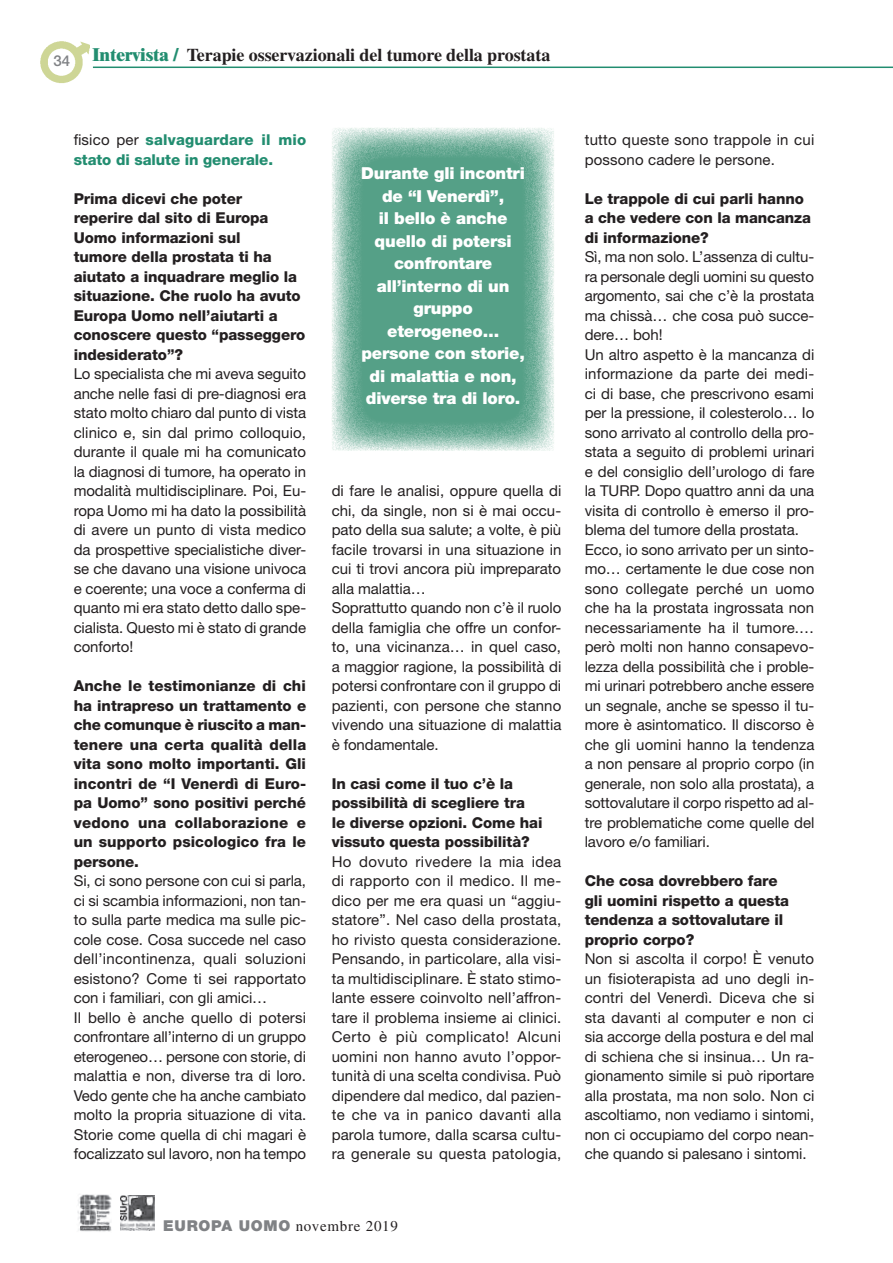
<style>
.page{position:relative;width:893px;height:1263px;background:#fff}
.page>*{position:absolute;margin:0;border:0;box-sizing:border-box;transform-origin:0 0}
.t1{font:700 18px "Times LT Std";letter-spacing:-.005em;color:#231f20}
.Normale{font:900 16.5px/22.5px "Helvetica Neue LT Std";letter-spacing:-.01em;color:#fff;text-align:center}
.eu_testo_portante{font:15px/19.5px "Helvetica Neue LT Std";letter-spacing:-.005em;color:#231f20;text-align:justify}
.eu_testo_portante-2{font:800 15px/19.5px "Helvetica Neue LT Std";letter-spacing:-.005em;color:#231f20}
.eu_testo_portante-3{font:800 15px/19.5px "Helvetica Neue LT Std";letter-spacing:-.005em;color:#228d70}
.eu_testo_portante-4{font:15px/19.5px "Helvetica Neue LT Std";letter-spacing:.015em;color:#231f20}
.t2{font:15px "Times LT Std";letter-spacing:.05em;color:#231f20}
.t3{font:500 15px "Helvetica Neue LT Std";color:#808285}
.s1{font-weight:800;color:#228d70}
.s2{font-weight:400;color:#231f20}
.s3{font-family:"Helvetica Neue LT Std";font-weight:900;color:#808285}
</style>
<div class="page">
<img style="left:40px;top:41px;width:49px;height:42px">
<img style="left:77px;top:1194px;width:35px;height:38px">
<img style="left:121px;top:1195px;width:33px;height:35px">
<hr style="left:93px;top:67px;width:800px;height:1px;background:#228d70">
<svg style="left:332px;top:128px;width:222px;height:323px;background:#70af9a"></svg>
<p class="t3" style="left:53px;top:52px;width:18px">34</p>
<p class="t1" style="left:92px;top:44px;width:459px"><span class="s1">Intervista /</span> Terapie osservazionali del tumore della prostata</p>
<p class="eu_testo_portante-3" style="left:74px;top:130px;width:234px"><span class="s2">fisico per</span> salvaguardare il mio stato di salute in generale.</p>
<p class="eu_testo_portante-2" style="left:74px;top:189px;width:233px">Prima dicevi che poter reperire dal sito di Europa<br>Uomo informazioni sul<br>tumore della prostata ti ha aiutato a inquadrare meglio la situazione. Che ruolo ha avuto<br>Europa Uomo nell’aiutarti a conoscere questo “passeggero indesiderato”?</p>
<p class="eu_testo_portante" style="left:74px;top:364px;width:234px">Lo specialista che mi aveva seguito anche nelle fasi di pre-diagnosi era stato molto chiaro dal punto di vista clinico e, sin dal primo colloquio, durante il quale mi ha comunicato la diagnosi di tumore, ha operato in modalità multidisciplinare. Poi, Eu&shy;ropa Uomo mi ha dato la possibilità di avere un punto di vista medico da prospettive specialistiche diver&shy;se che davano una visione univoca e coerente; una voce a conferma di quanto mi era stato detto dallo spe&shy;cialista. Questo mi è stato di grande conforto!</p>
<p class="eu_testo_portante-2" style="left:74px;top:676px;width:234px;text-align:justify">Anche le testimonianze di chi ha intrapreso un trattamento e che comunque è riuscito a man&shy;tenere una certa qualità della vita sono molto importanti. Gli incontri de “I Venerdì di Euro&shy;pa Uomo” sono positivi perché vedono una collaborazione e un supporto psicologico fra le persone.</p>
<p class="eu_testo_portante" style="left:74px;top:871px;width:234px">Si, ci sono persone con cui si parla, ci si scambia informazioni, non tan&shy;to sulla parte medica ma sulle pic&shy;cole cose. Cosa succede nel caso dell’incontinenza, quali soluzioni esistono? Come ti sei rapportato con i familiari, con gli amici…</p>
<p class="eu_testo_portante" style="left:74px;top:1008px;width:234px">Il bello è anche quello di potersi confrontare all’interno di un gruppo eterogeneo… persone con storie, di malattia e non, diverse tra di loro.<br>Vedo gente che ha anche cambiato molto la propria situazione di vita.<br>Storie come quella di chi magari è focalizzato sul lavoro, non ha tempo</p>
<p class="Normale" style="left:361px;top:162px;width:165px">Durante gli incontri de “I Venerdì”,</p>
<p class="Normale" style="left:375px;top:207px;width:139px;text-align:left">il bello è anche quello di potersi</p>
<p class="Normale" style="left:377px;top:252px;width:134px">confrontare all’interno di un gruppo</p>
<p class="Normale" style="left:361px;top:319px;width:165px">eterogeneo… persone con storie,</p>
<p class="Normale" style="left:366px;top:364px;width:156px;text-align:left">di malattia e non, diverse tra di loro.</p>
<p class="eu_testo_portante" style="left:332px;top:481px;width:231px">di fare le analisi, oppure quella di chi, da single, non si è mai occu&shy;pato della sua salute; a volte, è più facile trovarsi in una situazione in cui ti trovi ancora più impreparato alla malattia…</p>
<p class="eu_testo_portante" style="left:332px;top:598px;width:231px">Soprattutto quando non c’è il ruolo della famiglia che offre un confor&shy;to, una vicinanza… in quel caso, a maggior ragione, la possibilità di potersi confrontare con il gruppo di pazienti, con persone che stanno vivendo una situazione di malattia è fondamentale.</p>
<p class="eu_testo_portante-2" style="left:332px;top:774px;width:212px">In casi come il tuo c’è la possibilità di scegliere tra<br>le diverse opzioni. Come hai vissuto questa possibilità?</p>
<p class="eu_testo_portante" style="left:332px;top:852px;width:231px">Ho dovuto rivedere la mia idea di rapporto con il medico. Il me&shy;dico per me era quasi un “aggiu&shy;statore”. Nel caso della prostata, ho rivisto questa considerazione.<br>Pensando, in particolare, alla visi&shy;ta multidisciplinare. È stato stimo&shy;lante essere coinvolto nell’affron&shy;tare il problema insieme ai clinici.<br>Certo è più complicato! Alcuni uomini non hanno avuto l’oppor&shy;tunità di una scelta condivisa. Può dipendere dal medico, dal pazien&shy;te che va in panico davanti alla parola tumore, dalla scarsa cultu&shy;ra generale su questa patologia,</p>
<p class="t2" style="left:163px;top:1217px;width:236px"><span class="s3">EUROPA UOMO</span> novembre 2019</p>
<p class="eu_testo_portante-4" style="left:585px;top:130px;width:231px">tutto queste sono trappole in cui possono cadere le persone.</p>
<p class="eu_testo_portante-2" style="left:585px;top:189px;width:228px">Le trappole di cui parli hanno a che vedere con la mancanza di informazione?</p>
<p class="eu_testo_portante" style="left:585px;top:247px;width:231px">Sì, ma non solo. L’assenza di cultu&shy;ra personale degli uomini su questo argomento, sai che c’è la prostata ma chissà… che cosa può succe&shy;dere… boh!</p>
<p class="eu_testo_portante" style="left:585px;top:345px;width:231px">Un altro aspetto è la mancanza di informazione da parte dei medi&shy;ci di base, che prescrivono esami per la pressione, il colesterolo… Io sono arrivato al controllo della pro&shy;stata a seguito di problemi urinari e del consiglio dell’urologo di fare la TURP. Dopo quattro anni da una visita di controllo è emerso il pro&shy;blema del tumore della prostata.</p>
<p class="eu_testo_portante" style="left:585px;top:540px;width:231px">Ecco, io sono arrivato per un sinto&shy;mo… certamente le due cose non sono collegate perché un uomo che ha la prostata ingrossata non necessariamente ha il tumore.… però molti non hanno consapevo&shy;lezza della possibilità che i proble&shy;mi urinari potrebbero anche essere un segnale, anche se spesso il tu&shy;more è asintomatico. Il discorso è che gli uomini hanno la tendenza a non pensare al proprio corpo (in generale, non solo alla prostata), a sottovalutare il corpo rispetto ad al&shy;tre problematiche come quelle del lavoro e/o familiari.</p>
<p class="eu_testo_portante-2" style="left:585px;top:871px;width:206px">Che cosa dovrebbero fare gli uomini rispetto a questa tendenza a sottovalutare il proprio corpo?</p>
<p class="eu_testo_portante" style="left:585px;top:949px;width:231px">Non si ascolta il corpo! È venuto un fisioterapista ad uno degli in&shy;contri del Venerdì. Diceva che si sta davanti al computer e non ci sia accorge della postura e del mal di schiena che si insinua… Un ra&shy;gionamento simile si può riportare alla prostata, ma non solo. Non ci ascoltiamo, non vediamo i sintomi, non ci occupiamo del corpo nean&shy;che quando si palesano i sintomi.</p>
</div>
